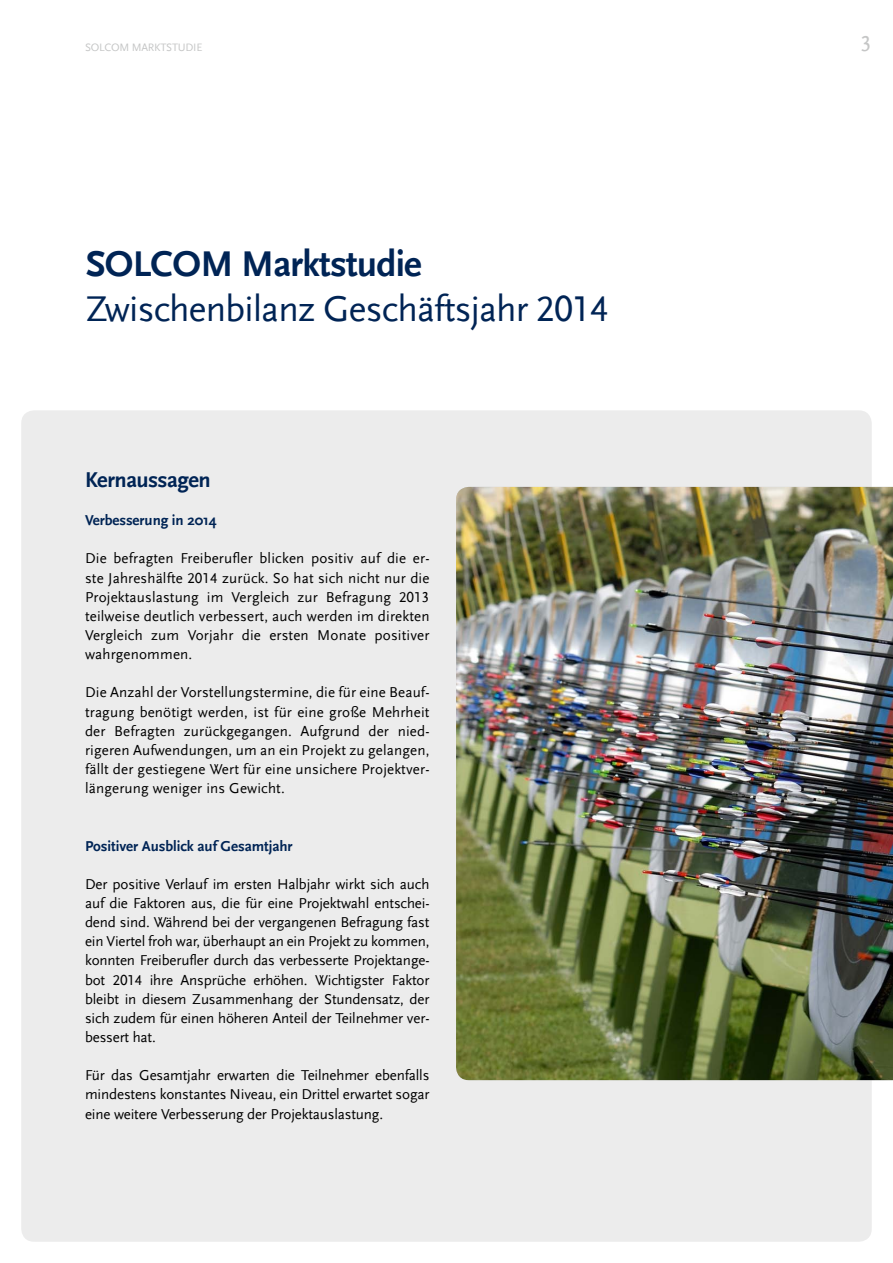
<style>
.page{position:relative;width:893px;height:1263px;background:#fff}
.page>*{position:absolute;margin:0;border:0;box-sizing:border-box;transform-origin:0 0}
.t1{font:37.5px "Scala Sans LF";letter-spacing:-.02em;color:#002455}
.t2{font:700 37.5px "Scala Sans";letter-spacing:-.02em;color:#002455}
.t3{font:700 22.5px "Scala Sans";letter-spacing:-.025em;color:#002455}
.t4{font:22.5px "Scala Sans LF";color:#c5c6c6}
.t5{font:15px/19.2px "Scala Sans LF";letter-spacing:-.01em;color:#000;text-align:justify}
.t6{font:700 15px "Scala Sans";letter-spacing:-.005em;color:#002455}
.t7{font:11.25px "Scala Sans LF";letter-spacing:-.02em;color:#c5c6c6}
</style>
<div class="page">
<div style="left:21px;top:410px;width:851px;height:832px;background:#ececec;border-radius:13px"></div>
<img style="left:456px;top:487px;width:437px;height:593px">
<p class="t7" style="left:85px;top:41px;width:119px">SOLCOM MARKTSTUDIE</p>
<h2 class="t4" style="left:860px;top:31px;width:13px">3</h2>
<h1 class="t2" style="left:86px;top:242px;width:338px">SOLCOM Marktstudie</h1>
<h1 class="t1" style="left:86px;top:288px;width:525px">Zwischenbilanz Geschäftsjahr 2014</h1>
<h2 class="t3" style="left:85px;top:467px;width:127px">Kernaussagen</h2>
<p class="t6" style="left:85px;top:512px;width:133px">Verbesserung in 2014</p>
<p class="t5" style="left:85px;top:549px;width:346px">Die befragten Freiberufler blicken positiv auf die er&shy;ste Jahreshälfte 2014 zurück. So hat sich nicht nur die Projektauslastung im Vergleich zur Befragung 2013 teilweise deutlich verbessert, auch werden im direkten Vergleich zum Vorjahr die ersten Monate positiver wahrgenommen.</p>
<p class="t5" style="left:85px;top:683px;width:346px">Die Anzahl der Vorstellungstermine, die für eine Beauf&shy;tragung benötigt werden, ist für eine große Mehrheit der Befragten zurückgegangen. Aufgrund der nied&shy;rigeren Aufwendungen, um an ein Projekt zu gelangen, fällt der gestiegene Wert für eine unsichere Projektver&shy;längerung weniger ins Gewicht.</p>
<p class="t6" style="left:85px;top:837px;width:209px">Positiver Ausblick auf Gesamtjahr</p>
<p class="t5" style="left:85px;top:875px;width:346px">Der positive Verlauf im ersten Halbjahr wirkt sich auch auf die Faktoren aus, die für eine Projektwahl entschei&shy;dend sind. Während bei der vergangenen Befragung fast ein Viertel froh war, überhaupt an ein Projekt zu kommen, konnten Freiberufler durch das verbesserte Projektange&shy;bot 2014 ihre Ansprüche erhöhen. Wichtigster Faktor bleibt in diesem Zusammenhang der Stundensatz, der sich zudem für einen höheren Anteil der Teilnehmer ver&shy;bessert hat.</p>
<p class="t5" style="left:85px;top:1066px;width:346px">Für das Gesamtjahr erwarten die Teilnehmer ebenfalls mindestens konstantes Niveau, ein Drittel erwartet sogar eine weitere Verbesserung der Projektauslastung.</p>
</div>
